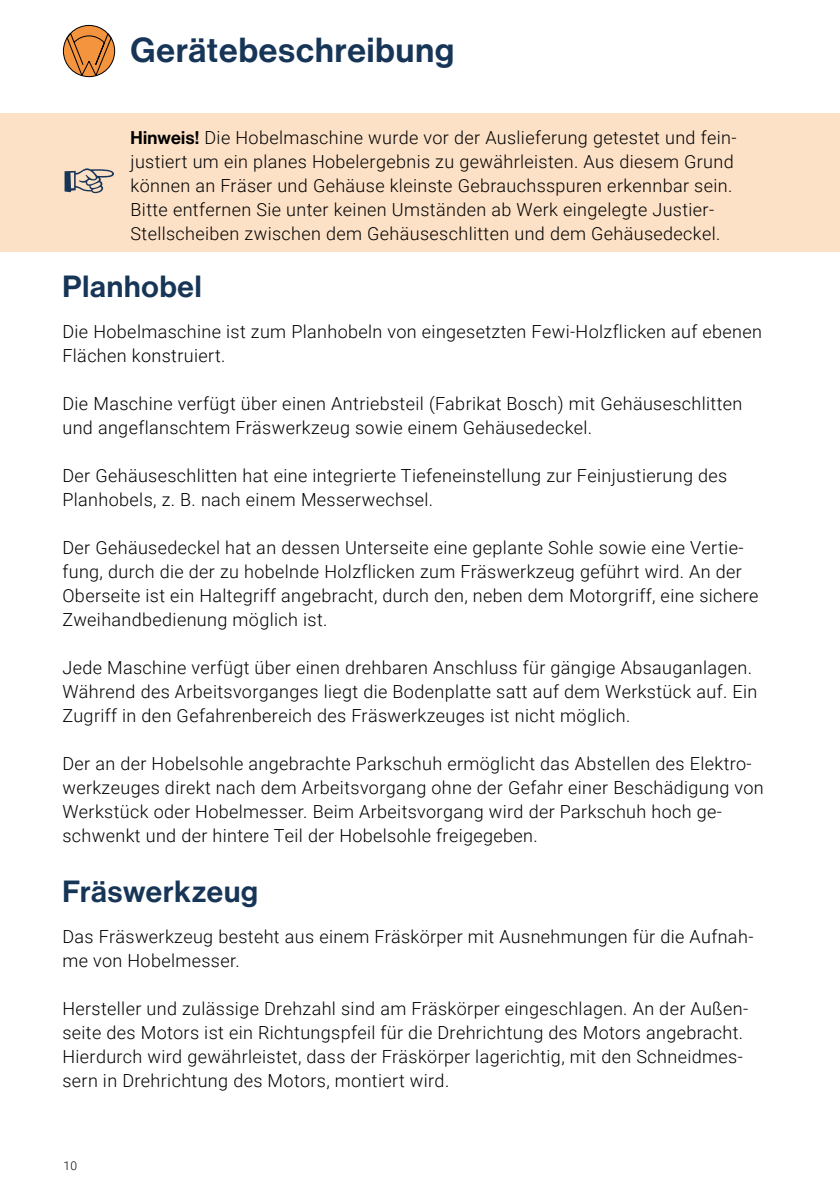
<style>
.page{position:relative;width:840px;height:1191px;background:#fff}
.page>*{position:absolute;margin:0;border:0;box-sizing:border-box;transform-origin:0 0}
.Kapitel_Head-Links{font:34px "Neue Haas Display Mediu";letter-spacing:.03em;color:#173557}
.Hauptüberschrift_Tex{font:30px "Neue Haas Display Mediu";letter-spacing:.03em;color:#173557}
.Fliesstext{font:300 18px/24px "Roboto";letter-spacing:.02em;color:#000}
.t1{font:300 12px "Roboto";color:#000}
.s1{font-family:"Neue Haas Display Mediu";font-weight:400}
</style>
<div class="page">
<svg style="left:63px;top:25px;width:52px;height:52px"></svg>
<div style="left:63px;top:25px;width:52px;height:52px;border:1px solid #000;border-radius:50%"></div>
<svg style="left:66px;top:31px;width:46px;height:47px;background:#d28b4d"></svg>
<div style="left:0;top:113px;width:839px;height:139px;background:#fde1c7"></div>
<hr style="left:839px;top:272px;width:1px;height:196px;background:#fde1c7">
<hr style="left:839px;top:113px;width:1px;height:139px;background:#b2b2c2">
<p class="Kapitel_Head-Links" style="left:130px;top:30px;width:325px">Gerätebeschreibung</p>
<p class="Fliesstext" style="left:130px;top:125px;width:607px"><span class="s1">Hinweis!</span> Die Hobelmaschine wurde vor der Auslieferung getestet und fein&shy;justiert um ein planes Hobelergebnis zu gewährleisten. Aus diesem Grund können an Fräser und Gehäuse kleinste Gebrauchsspuren erkennbar sein.</p>
<p class="Fliesstext" style="left:130px;top:197px;width:591px">Bitte entfernen Sie unter keinen Umständen ab Werk eingelegte Justier-<br>Stellscheiben zwischen dem Gehäuseschlitten und dem Gehäusedeckel.</p>
<p class="Hauptüberschrift_Tex" style="left:62px;top:269px;width:141px">Planhobel</p>
<p class="Fliesstext" style="left:62px;top:319px;width:700px">Die Hobelmaschine ist zum Planhobeln von eingesetzten Fewi-Holzflicken auf ebenen<br>Flächen konstruiert.</p>
<p class="Fliesstext" style="left:62px;top:391px;width:681px">Die Maschine verfügt über einen Antriebsteil (Fabrikat Bosch) mit Gehäuseschlitten und angeflanschtem Fräswerkzeug sowie einem Gehäusedeckel.</p>
<p class="Fliesstext" style="left:62px;top:463px;width:666px">Der Gehäuseschlitten hat eine integrierte Tiefeneinstellung zur Feinjustierung des<br>Planhobels, z. B. nach einem Messerwechsel.</p>
<p class="Fliesstext" style="left:62px;top:535px;width:697px">Der Gehäusedeckel hat an dessen Unterseite eine geplante Sohle sowie eine Vertie&shy;fung, durch die der zu hobelnde Holzflicken zum Fräswerkzeug geführt wird. An der Oberseite ist ein Haltegriff angebracht, durch den, neben dem Motorgriff, eine sichere Zweihandbedienung möglich ist.</p>
<p class="Fliesstext" style="left:62px;top:655px;width:690px">Jede Maschine verfügt über einen drehbaren Anschluss für gängige Absauganlagen.</p>
<p class="Fliesstext" style="left:62px;top:679px;width:696px">Während des Arbeitsvorganges liegt die Bodenplatte satt auf dem Werkstück auf. Ein<br>Zugriff in den Gefahrenbereich des Fräswerkzeuges ist nicht möglich.</p>
<p class="Fliesstext" style="left:62px;top:751px;width:702px">Der an der Hobelsohle angebrachte Parkschuh ermöglicht das Abstellen des Elektro&shy;werkzeuges direkt nach dem Arbeitsvorgang ohne der Gefahr einer Beschädigung von Werkstück oder Hobelmesser. Beim Arbeitsvorgang wird der Parkschuh hoch ge&shy;schwenkt und der hintere Teil der Hobelsohle freigegeben.</p>
<p class="Hauptüberschrift_Tex" style="left:62px;top:874px;width:197px">Fräswerkzeug</p>
<p class="Fliesstext" style="left:62px;top:924px;width:692px">Das Fräswerkzeug besteht aus einem Fräskörper mit Ausnehmungen für die Aufnah&shy;me von Hobelmesser.</p>
<p class="Fliesstext" style="left:62px;top:996px;width:687px">Hersteller und zulässige Drehzahl sind am Fräskörper eingeschlagen. An der Außen&shy;seite des Motors ist ein Richtungspfeil für die Drehrichtung des Motors angebracht.<br>Hierdurch wird gewährleistet, dass der Fräskörper lagerichtig, mit den Schneidmes&shy;sern in Drehrichtung des Motors, montiert wird.</p>
<p class="t1" style="left:63px;top:1156px;width:15px">10</p>
</div>
